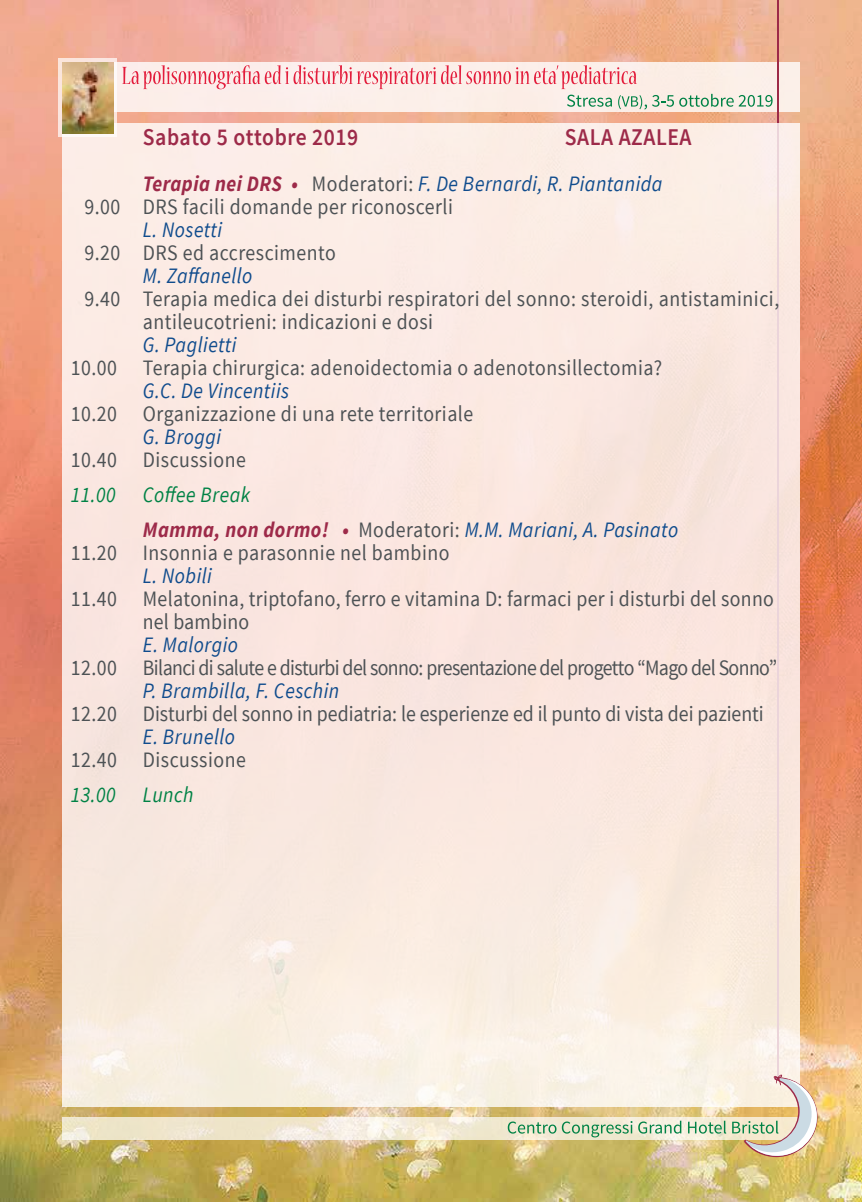
<style>
.page{position:relative;width:862px;height:1202px;background:#fff}
.page>*{position:absolute;margin:0;border:0;box-sizing:border-box;transform-origin:0 0}
.t1{font:600 24px "Source Sans Pro";letter-spacing:.025em;color:#9d2a49;scale:.9 1}
.t2{font:22px/23px "Source Sans Pro";letter-spacing:.025em;color:#4d5255;scale:.9 1}
.t3{font:italic 22px/35px "Source Sans Pro";letter-spacing:.025em;color:#104c8d;scale:.9 1}
.t4{font:22px "Source Sans Pro";letter-spacing:-.03em;color:#4d5255;scale:.9 1}
.t5{font:22px "Source Sans Pro";color:#4d5255;scale:.9 1}
.t6{font:italic 22px "Source Sans Pro";letter-spacing:.025em;color:#008245;scale:.9 1}
.s1{font-weight:700;font-style:italic;color:#9d2a49}
.s2{font-style:italic;color:#104c8d}
.s3{color:#008245}
.s4{font-weight:700;color:#9d2a49}
.s5{font-style:normal;color:#4d5255}
</style>
<div class="page">
<img style="left:0;top:0;width:862px;height:1202px">
<div style="left:62px;top:62px;width:737px;height:49px;background:#fcefe9"></div>
<svg style="left:62px;top:1117px;width:670px;height:23px;background:#f1e9d4"></svg>
<svg style="left:508px;top:1121px;width:48px;height:13px"></svg>
<svg style="left:562px;top:1121px;width:70px;height:16px"></svg>
<svg style="left:638px;top:1121px;width:43px;height:13px"></svg>
<svg style="left:688px;top:1121px;width:38px;height:13px"></svg>
<svg style="left:122px;top:65px;width:650px;height:45px"></svg>
<hr style="left:777px;top:0;width:1px;height:1077px;background:#9d2a49">
<div style="left:62px;top:123px;width:737px;height:983px;background:#fae9e0"></div>
<svg style="left:58px;top:58px;width:59px;height:79px"></svg>
<img style="left:62px;top:62px;width:51px;height:71px">
<svg style="left:732px;top:1074px;width:85px;height:83px"></svg>
<p class="t1" style="left:143px;top:122px;width:241px">Sabato 5 ottobre 2019</p>
<p class="t1" style="left:565px;top:122px;width:142px">SALA AZALEA</p>
<p class="t2" style="left:84px;top:173px;width:644px;text-indent:59px"><span class="s1">Terapia nei DRS •</span> Moderatori: <span class="s2">F. De Bernardi, R. Piantanida<br></span>9.00 DRS facili domande per riconoscerli</p>
<p class="t3" style="left:143px;top:213px;width:90px">L. Nosetti</p>
<p class="t2" style="left:84px;top:242px;width:281px">9.20 DRS ed accrescimento</p>
<p class="t3" style="left:143px;top:259px;width:123px">M. Zaffanello</p>
<p class="t2" style="left:143px;top:288px;width:708px;text-indent:-59px">9.40 Terapia medica dei disturbi respiratori del sonno: steroidi, antistaminici, antileucotrieni: indicazioni e dosi</p>
<p class="t3" style="left:143px;top:328px;width:106px">G. Paglietti</p>
<p class="t2" style="left:71px;top:357px;width:658px">10.00 Terapia chirurgica: adenoidectomia o adenotonsillectomia?</p>
<p class="t3" style="left:143px;top:374px;width:164px">G.C. De Vincentiis</p>
<p class="t2" style="left:71px;top:403px;width:449px">10.20 Organizzazione di una rete territoriale</p>
<p class="t3" style="left:143px;top:419px;width:88px">G. Broggi</p>
<p class="t2" style="left:71px;top:449px;width:196px">10.40 Discussione</p>
<p class="t3" style="left:143px;top:477px;width:596px;text-indent:-72px"><span class="s3">11.00 Coffee Break<br></span><span class="s4">Mamma, non dormo! •</span> <span class="s5">Moderatori:</span> M.M. Mariani, A. Pasinato</p>
<p class="t2" style="left:71px;top:542px;width:422px">11.20 Insonnia e parasonnie nel bambino</p>
<p class="t3" style="left:143px;top:558px;width:78px">L. Nobili</p>
<p class="t2" style="left:143px;top:588px;width:702px;text-indent:-72px">11.40 Melatonina, triptofano, ferro e vitamina D: farmaci per i disturbi del sonno nel bambino</p>
<p class="t3" style="left:143px;top:627px;width:107px">E. Malorgio</p>
<p class="t4" style="left:71px;top:654px;width:786px">12.00 Bilanci di salute e disturbi del sonno: presentazione del progetto “Mago del Sonno”</p>
<p class="t3" style="left:143px;top:673px;width:220px">P. Brambilla, F. Ceschin</p>
<p class="t5" style="left:71px;top:700px;width:771px">12.20 Disturbi del sonno in pediatria: le esperienze ed il punto di vista dei pazienti</p>
<p class="t3" style="left:143px;top:719px;width:104px">E. Brunello</p>
<p class="t2" style="left:71px;top:749px;width:196px">12.40 Discussione</p>
<p class="t6" style="left:71px;top:781px;width:138px">13.00 Lunch</p>
</div>
